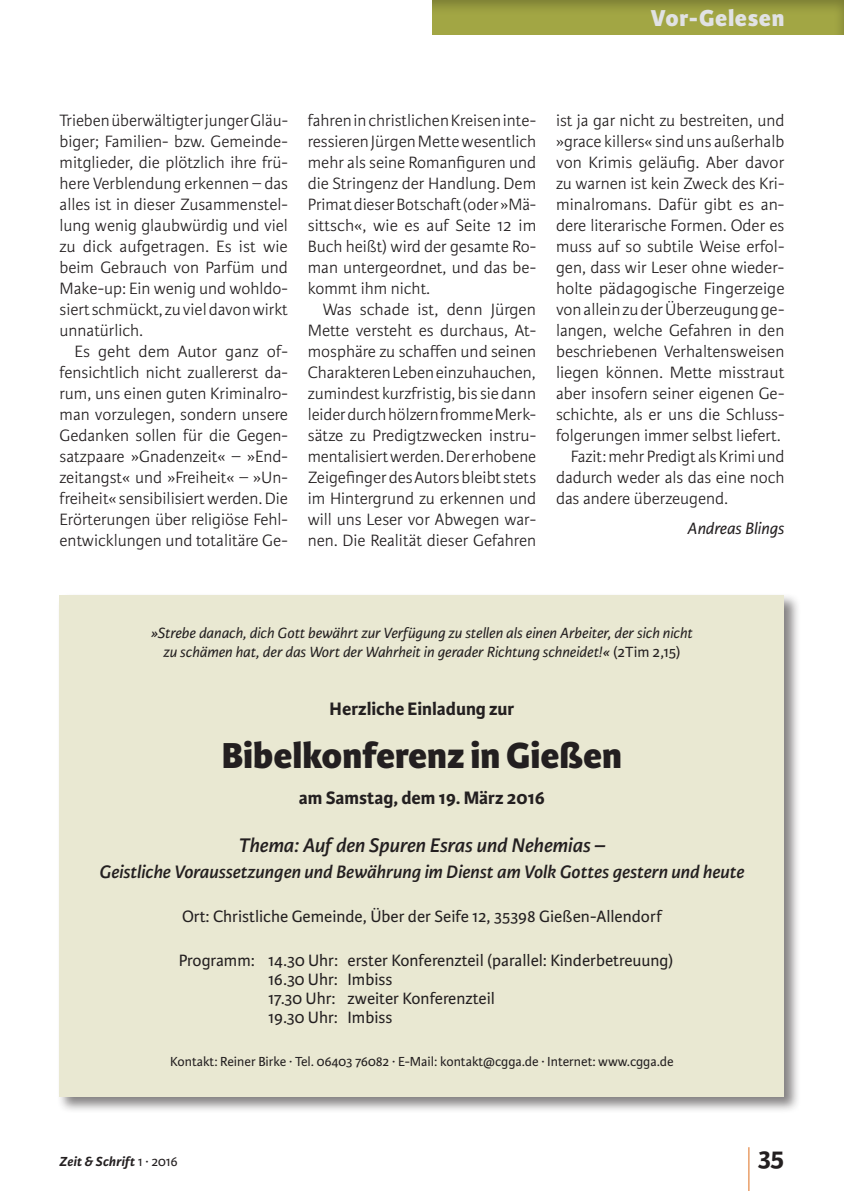
<style>
.page{position:relative;width:844px;height:1191px;background:#fff}
.page>*{position:absolute;margin:0;border:0;box-sizing:border-box;transform-origin:0 0}
.t1{font:300 59.5px "Karmina Sans Basic";color:#df7427;scale:.29 1}
.t2{font:800 38.5px "Karmina Sans Basic";color:#231f20}
.t3{font:700 28px "Karmina Sans Basic";color:#231f20}
.t4{font:800 24.5px "Karmina Sans Basic";letter-spacing:.025em;color:#e1e2e4}
.t5{font:italic 600 21px "Karmina Sans Basic";color:#231f20}
.t6{font:italic 600 19.25px "Karmina Sans Basic";color:#231f20}
.t7{font:700 19.25px "Karmina Sans Basic";color:#231f20}
.t8{font:300 17.5px/21px "Karmina Sans Basic";color:#231f20;text-align:justify}
.t9{font:17.5px/18.9px "Karmina Sans Basic";color:#231f20}
.t10{font:italic 17.5px "Karmina Sans Basic";color:#231f20}
.t11{font:italic 15.75px/18.9px "Karmina Sans Basic";color:#231f20;text-align:center}
.t12{font:14px "Karmina Sans Basic";color:#231f20}
.t13{font:italic 700 14px "Karmina Sans Basic";letter-spacing:.015em;color:#231f20}
.s1{font-style:normal}
.s2{font-weight:400;font-style:normal}
</style>
<div class="page">
<div style="left:430px;top:0;width:413px;height:35px;background:#231f20;opacity:.3"></div>
<div style="left:57px;top:593px;width:743px;height:520px;background:#231f20;opacity:.55"></div>
<div style="left:60px;top:595px;width:724px;height:501px;background:#e9e8d2"></div>
<h3 class="t4" style="left:650px;top:4px;width:135px">Vor-Gelesen</h3>
<p class="t8" style="left:60px;top:110px;width:230px">Trieben überwältigter junger Gläu&shy;biger; Familien- bzw. Gemeinde&shy;mitglieder, die plötzlich ihre frü&shy;here Verblendung erkennen – das alles ist in dieser Zusammenstel&shy;lung wenig glaubwürdig und viel zu dick aufgetragen. Es ist wie beim Gebrauch von Parfüm und Make-up: Ein wenig und wohldo&shy;siert schmückt, zu viel davon wirkt unnatürlich.</p>
<p class="t8" style="left:60px;top:341px;width:230px;text-indent:15px">Es geht dem Autor ganz of&shy;fensichtlich nicht zuallererst da&shy;rum, uns einen guten Kriminalro&shy;man vorzulegen, sondern unsere Gedanken sollen für die Gegen&shy;satzpaare »Gnadenzeit« – »End&shy;zeitangst« und »Freiheit« – »Un&shy;freiheit« sensibilisiert werden. Die Erörterungen über religiöse Fehl&shy;entwicklungen und totalitäre Ge-</p>
<p class="t8" style="left:308px;top:110px;width:230px">fahren in christlichen Kreisen inte&shy;ressieren Jürgen Mette wesentlich mehr als seine Romanfiguren und die Stringenz der Handlung. Dem Primat dieser Botschaft (oder »Mä&shy;sittsch«, wie es auf Seite 12 im Buch heißt) wird der gesamte Ro&shy;man untergeordnet, und das be&shy;kommt ihm nicht.</p>
<p class="t8" style="left:308px;top:299px;width:230px;text-indent:15px">Was schade ist, denn Jürgen Mette versteht es durchaus, At&shy;mosphäre zu schaffen und seinen Charakteren Leben einzuhauchen, zumindest kurzfristig, bis sie dann leider durch hölzern fromme Merk&shy;sätze zu Predigtzwecken instru&shy;mentalisiert werden. Der erhobene Zeigefinger des Autors bleibt stets im Hintergrund zu erkennen und will uns Leser vor Abwegen war&shy;nen. Die Realität dieser Gefahren</p>
<p class="t8" style="left:556px;top:110px;width:230px">ist ja gar nicht zu bestreiten, und</p>
<p class="t8" style="left:556px;top:131px;width:230px">»grace killers« sind uns außerhalb</p>
<p class="t8" style="left:556px;top:152px;width:230px">von Krimis geläufig. Aber davor</p>
<p class="t8" style="left:556px;top:173px;width:230px">zu warnen ist kein Zweck des Kri-</p>
<p class="t8" style="left:556px;top:194px;width:230px">minalromans. Dafür gibt es an-</p>
<p class="t8" style="left:556px;top:215px;width:230px">dere literarische Formen. Oder es</p>
<p class="t8" style="left:556px;top:236px;width:230px">muss auf so subtile Weise erfol-</p>
<p class="t8" style="left:556px;top:257px;width:230px">gen, dass wir Leser ohne wieder-</p>
<p class="t8" style="left:556px;top:278px;width:230px">holte pädagogische Fingerzeige</p>
<p class="t8" style="left:556px;top:299px;width:230px">von allein zu der Überzeugung ge-</p>
<p class="t8" style="left:556px;top:320px;width:230px">langen, welche Gefahren in den</p>
<p class="t8" style="left:556px;top:341px;width:230px">beschriebenen Verhaltensweisen</p>
<p class="t8" style="left:556px;top:362px;width:230px">liegen können. Mette misstraut</p>
<p class="t8" style="left:556px;top:383px;width:230px">aber insofern seiner eigenen Ge-</p>
<p class="t8" style="left:556px;top:404px;width:230px">schichte, als er uns die Schluss-</p>
<p class="t8" style="left:556px;top:425px;width:226px">folgerungen immer selbst liefert.</p>
<p class="t8" style="left:570px;top:446px;width:215px">Fazit: mehr Predigt als Krimi und</p>
<p class="t8" style="left:556px;top:467px;width:230px">dadurch weder als das eine noch</p>
<p class="t8" style="left:556px;top:488px;width:173px">das andere überzeugend.</p>
<p class="t10" style="left:687px;top:519px;width:98px">Andreas Blings</p>
<p class="t11" style="left:151px;top:623px;width:543px">»Strebe danach, dich Gott bewährt zur Verfügung zu stellen als einen Arbeiter, der sich nicht zu schämen hat, der das Wort der Wahrheit in gerader Richtung schneidet!« <span class="s1">(2Tim 2,15)</span></p>
<p class="t7" style="left:329px;top:697px;width:186px">Herzliche Einladung zur</p>
<h2 class="t2" style="left:222px;top:733px;width:402px">Bibelkonferenz in Gießen</h2>
<p class="t7" style="left:299px;top:786px;width:247px">am Samstag, dem 19. März 2016</p>
<p class="t5" style="left:239px;top:834px;width:368px">Thema: Auf den Spuren Esras und Nehemias –</p>
<p class="t6" style="left:99px;top:861px;width:646px">Geistliche Voraussetzungen und Bewährung im Dienst am Volk Gottes gestern und heute</p>
<p class="t9" style="left:182px;top:907px;width:481px">Ort: Christliche Gemeinde, Über der Seife 12, 35398 Gießen-Allendorf</p>
<p class="t9" style="left:268px;top:951px;width:407px;text-indent:-89px">Programm: 14.30 Uhr: erster Konferenzteil (parallel: Kinderbetreuung)<br>16.30 Uhr: Imbiss<br>17.30 Uhr: zweiter Konferenzteil<br>19.30 Uhr: Imbiss</p>
<p class="t12" style="left:170px;top:1054px;width:504px">Kontakt: Reiner Birke · Tel. 06403 76082 · E-Mail: kontakt@cgga.de · Internet: www.cgga.de</p>
<p class="t13" style="left:60px;top:1153px;width:120px">Zeit &amp; Schrift <span class="s2">1 ∙ 2016</span></p>
<h1 class="t1" style="left:746px;top:1140px;width:17px">|</h1>
<h3 class="t3" style="left:758px;top:1141px;width:28px">35</h3>
</div>
